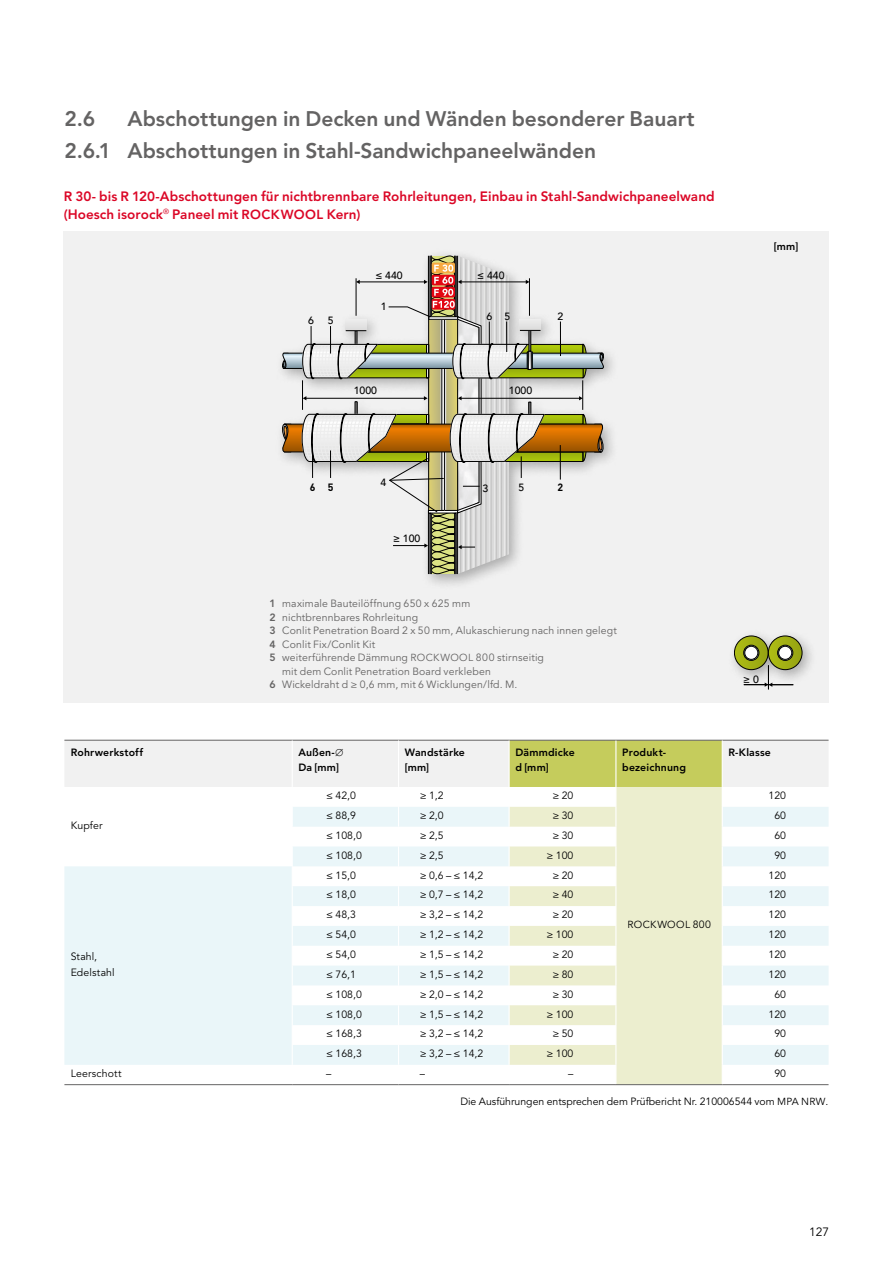
<style>
.page{position:relative;width:893px;height:1263px;background:#fff}
.page>*{position:absolute;margin:0;border:0;box-sizing:border-box;transform-origin:0 0}
.t1{font:800 21px/32.5px "Avenir LT Pro";color:#646363}
.t2{font:800 13.5px/17.2px "Avenir LT Pro";letter-spacing:.005em;color:#db0626}
.t3{font:12px "Avenir LT Pro";color:#000}
.t4{font:10.5px/15.6px "Avenir LT Pro";color:#000}
.t5{font:10.5px "Avenir LT Pro";letter-spacing:.015em;color:#646363}
.t6{font:800 10.5px/15.6px "Avenir LT Pro";letter-spacing:.015em;color:#000}
.t7{font:500 10.5px "Avenir LT Pro";color:#000}
.t8{font:700 10.5px "DIN Pro";color:#000}
.t9{font:10.2px "Avenir LT Pro";letter-spacing:.04em;color:#000}
.s1{font-size:13.05px}
.s2{font-weight:800}
.s3{font-size:10.2px}
.s4{font-family:"Arial Unicode MS";font-weight:400}
.s5{font-size:10.5px}
</style>
<div class="page">
<div style="left:64px;top:232px;width:765px;height:471px;background:#f1f1f1"></div>
<svg style="left:64px;top:740px;width:764px;height:344px"></svg>
<hr style="left:64px;top:1084px;width:228px;height:1px;background:#646363">
<hr style="left:292px;top:1084px;width:107px;height:1px;background:#646363">
<hr style="left:399px;top:1084px;width:110px;height:1px;background:#646363">
<hr style="left:509px;top:1084px;width:107px;height:1px;background:#646363">
<hr style="left:616px;top:1084px;width:106px;height:1px;background:#646363">
<hr style="left:722px;top:1084px;width:106px;height:1px;background:#646363">
<svg style="left:281px;top:256px;width:324px;height:318px"></svg>
<div style="left:727px;top:628px;width:91px;height:58px;background:#000;opacity:.3"></div>
<svg style="left:734px;top:636px;width:34px;height:34px"></svg>
<div style="left:734px;top:636px;width:34px;height:34px;border:1px solid #000;border-radius:50%"></div>
<div style="left:743px;top:645px;width:16px;height:16px;border:1px solid #000;border-radius:50%"></div>
<div style="left:745px;top:646px;width:13px;height:13px;background:#fff;border-radius:50%"></div>
<div style="left:744px;top:646px;width:14px;height:13px;border:1px solid #000;border-radius:50%"></div>
<svg style="left:768px;top:636px;width:34px;height:34px"></svg>
<div style="left:768px;top:636px;width:34px;height:34px;border:1px solid #000;border-radius:50%"></div>
<div style="left:777px;top:645px;width:16px;height:16px;border:1px solid #000;border-radius:50%"></div>
<div style="left:779px;top:646px;width:13px;height:13px;background:#fff;border-radius:50%"></div>
<div style="left:778px;top:646px;width:14px;height:13px;border:1px solid #000;border-radius:50%"></div>
<svg style="left:744px;top:665px;width:49px;height:24px"></svg>
<h1 class="t1" style="left:65px;top:102px;width:631px;text-indent:63px">Abschottungen in Decken und Wänden besonderer Bauart<br>2.6.1 Abschottungen in Stahl-Sandwichpaneelwänden</h1>
<h1 class="t1" style="left:65px;top:102px;width:32px">2.6</h1>
<p class="t2" style="left:64px;top:188px;width:652px">R 30- bis R 120-Abschottungen für nichtbrennbare Rohrleitungen, Einbau in Stahl-Sandwichpaneelwand (Hoesch isorock<sup>®</sup> Paneel mit <span class="s1">ROCKWOOL</span> Kern)</p>
<p class="t7" style="left:308px;top:314px;width:7px">6</p>
<p class="t7" style="left:328px;top:314px;width:7px">5</p>
<p class="t7" style="left:375px;top:269px;width:29px">≤ 440</p>
<p class="t7" style="left:381px;top:300px;width:7px">1</p>
<p class="t7" style="left:354px;top:385px;width:25px">1000</p>
<p class="t7" style="left:477px;top:269px;width:29px">≤ 440</p>
<p class="t7" style="left:486px;top:310px;width:25px">6 5</p>
<p class="t7" style="left:558px;top:310px;width:7px">2</p>
<p class="t7" style="left:509px;top:385px;width:25px">1000</p>
<p class="t6" style="left:774px;top:239px;width:26px">[mm]</p>
<p class="t8" style="left:310px;top:480px;width:25px">6 5</p>
<p class="t7" style="left:380px;top:476px;width:7px">4</p>
<p class="t7" style="left:393px;top:532px;width:29px">≥ 100</p>
<p class="t7" style="left:483px;top:482px;width:7px">3</p>
<p class="t7" style="left:519px;top:481px;width:7px">5</p>
<p class="t8" style="left:558px;top:480px;width:7px">2</p>
<p class="t5" style="left:269px;top:597px;width:202px"><span class="s2">1</span> maximale Bauteilöffnung 650 x 625 mm</p>
<p class="t5" style="left:269px;top:611px;width:150px"><span class="s2">2</span> nichtbrennbares Rohrleitung</p>
<p class="t5" style="left:269px;top:624px;width:349px"><span class="s2">3</span> Conlit Penetration Board 2 x 50 mm, Alukaschierung nach innen gelegt</p>
<p class="t5" style="left:269px;top:638px;width:108px"><span class="s2">4</span> Conlit Fix/Conlit Kit</p>
<p class="t5" style="left:269px;top:652px;width:276px"><span class="s2">5</span> weiterführende Dämmung <span class="s3">ROCKWOOL</span> 800 stirnseitig</p>
<p class="t5" style="left:282px;top:665px;width:210px">mit dem Conlit Penetration Board verkleben</p>
<p class="t5" style="left:269px;top:678px;width:249px"><span class="s2">6</span> Wickeldraht d ≥ 0,6 mm, mit 6 Wicklungen/lfd. M.</p>
<p class="t7" style="left:743px;top:673px;width:17px">≥ 0</p>
<p class="t6" style="left:71px;top:744px;width:74px">Rohrwerkstoff</p>
<p class="t6" style="left:299px;top:744px;width:46px">Außen-<span class="s4">∅<br></span>Da [mm]</p>
<p class="t6" style="left:405px;top:744px;width:62px">Wandstärke [mm]</p>
<p class="t6" style="left:515px;top:744px;width:61px">Dämmdicke d [mm]</p>
<p class="t6" style="left:622px;top:744px;width:65px">Produkt&shy;bezeichnung</p>
<p class="t6" style="left:729px;top:744px;width:44px">R-Klasse</p>
<p class="t4" style="left:71px;top:818px;width:33px">Kupfer</p>
<p class="t4" style="left:71px;top:949px;width:45px">Stahl,<br>Edelstahl</p>
<p class="t4" style="left:326px;top:788px;width:31px">≤ 42,0</p>
<p class="t4" style="left:420px;top:788px;width:25px">≥ 1,2</p>
<p class="t4" style="left:552px;top:788px;width:22px">≥ 20</p>
<p class="t4" style="left:768px;top:788px;width:19px">120</p>
<p class="t4" style="left:326px;top:808px;width:31px">≤ 88,9</p>
<p class="t4" style="left:420px;top:808px;width:25px">≥ 2,0</p>
<p class="t4" style="left:552px;top:808px;width:22px">≥ 30</p>
<p class="t4" style="left:774px;top:808px;width:13px">60</p>
<p class="t4" style="left:326px;top:828px;width:37px">≤ 108,0</p>
<p class="t4" style="left:420px;top:828px;width:25px">≥ 2,5</p>
<p class="t4" style="left:552px;top:828px;width:22px">≥ 30</p>
<p class="t4" style="left:774px;top:828px;width:13px">60</p>
<p class="t4" style="left:326px;top:847px;width:37px">≤ 108,0</p>
<p class="t4" style="left:420px;top:847px;width:25px">≥ 2,5</p>
<p class="t4" style="left:547px;top:847px;width:28px">≥ 100</p>
<p class="t4" style="left:774px;top:847px;width:13px">90</p>
<p class="t4" style="left:326px;top:867px;width:31px">≤ 15,0</p>
<p class="t4" style="left:420px;top:867px;width:65px">≥ 0,6 – ≤ 14,2</p>
<p class="t4" style="left:552px;top:867px;width:22px">≥ 20</p>
<p class="t4" style="left:768px;top:867px;width:19px">120</p>
<p class="t4" style="left:326px;top:887px;width:31px">≤ 18,0</p>
<p class="t4" style="left:420px;top:887px;width:65px">≥ 0,7 – ≤ 14,2</p>
<p class="t4" style="left:552px;top:887px;width:22px">≥ 40</p>
<p class="t4" style="left:768px;top:887px;width:19px">120</p>
<p class="t4" style="left:326px;top:907px;width:31px">≤ 48,3</p>
<p class="t4" style="left:420px;top:907px;width:65px">≥ 3,2 – ≤ 14,2</p>
<p class="t4" style="left:552px;top:907px;width:22px">≥ 20</p>
<p class="t4" style="left:768px;top:907px;width:19px">120</p>
<p class="t4" style="left:326px;top:927px;width:31px">≤ 54,0</p>
<p class="t4" style="left:420px;top:927px;width:65px">≥ 1,2 – ≤ 14,2</p>
<p class="t4" style="left:547px;top:927px;width:28px">≥ 100</p>
<p class="t4" style="left:768px;top:927px;width:19px">120</p>
<p class="t4" style="left:326px;top:947px;width:31px">≤ 54,0</p>
<p class="t4" style="left:420px;top:947px;width:65px">≥ 1,5 – ≤ 14,2</p>
<p class="t4" style="left:552px;top:947px;width:22px">≥ 20</p>
<p class="t4" style="left:768px;top:947px;width:19px">120</p>
<p class="t4" style="left:326px;top:966px;width:31px">≤ 76,1</p>
<p class="t4" style="left:420px;top:966px;width:65px">≥ 1,5 – ≤ 14,2</p>
<p class="t4" style="left:552px;top:966px;width:22px">≥ 80</p>
<p class="t4" style="left:768px;top:966px;width:19px">120</p>
<p class="t4" style="left:326px;top:986px;width:37px">≤ 108,0</p>
<p class="t4" style="left:420px;top:986px;width:65px">≥ 2,0 – ≤ 14,2</p>
<p class="t4" style="left:552px;top:986px;width:22px">≥ 30</p>
<p class="t4" style="left:774px;top:986px;width:13px">60</p>
<p class="t4" style="left:326px;top:1006px;width:37px">≤ 108,0</p>
<p class="t4" style="left:420px;top:1006px;width:65px">≥ 1,5 – ≤ 14,2</p>
<p class="t4" style="left:547px;top:1006px;width:28px">≥ 100</p>
<p class="t4" style="left:768px;top:1006px;width:19px">120</p>
<p class="t4" style="left:326px;top:1026px;width:37px">≤ 168,3</p>
<p class="t4" style="left:420px;top:1026px;width:65px">≥ 3,2 – ≤ 14,2</p>
<p class="t4" style="left:552px;top:1026px;width:22px">≥ 50</p>
<p class="t4" style="left:774px;top:1026px;width:13px">90</p>
<p class="t4" style="left:326px;top:1046px;width:37px">≤ 168,3</p>
<p class="t4" style="left:420px;top:1046px;width:65px">≥ 3,2 – ≤ 14,2</p>
<p class="t4" style="left:547px;top:1046px;width:28px">≥ 100</p>
<p class="t4" style="left:774px;top:1046px;width:13px">60</p>
<p class="t9" style="left:627px;top:918px;width:85px">ROCKWOOL <span class="s5">800</span></p>
<p class="t4" style="left:71px;top:1066px;width:52px">Leerschott</p>
<p class="t4" style="left:326px;top:1066px;width:7px">–</p>
<p class="t4" style="left:420px;top:1066px;width:7px">–</p>
<p class="t4" style="left:568px;top:1066px;width:7px">–</p>
<p class="t4" style="left:774px;top:1066px;width:13px">90</p>
<p class="t4" style="left:460px;top:1094px;width:370px">Die Ausführungen entsprechen dem Prüfbericht Nr. 210006544 vom <span class="s3">MPA NRW</span>.</p>
<p class="t3" style="left:809px;top:1224px;width:22px">127</p>
</div>
